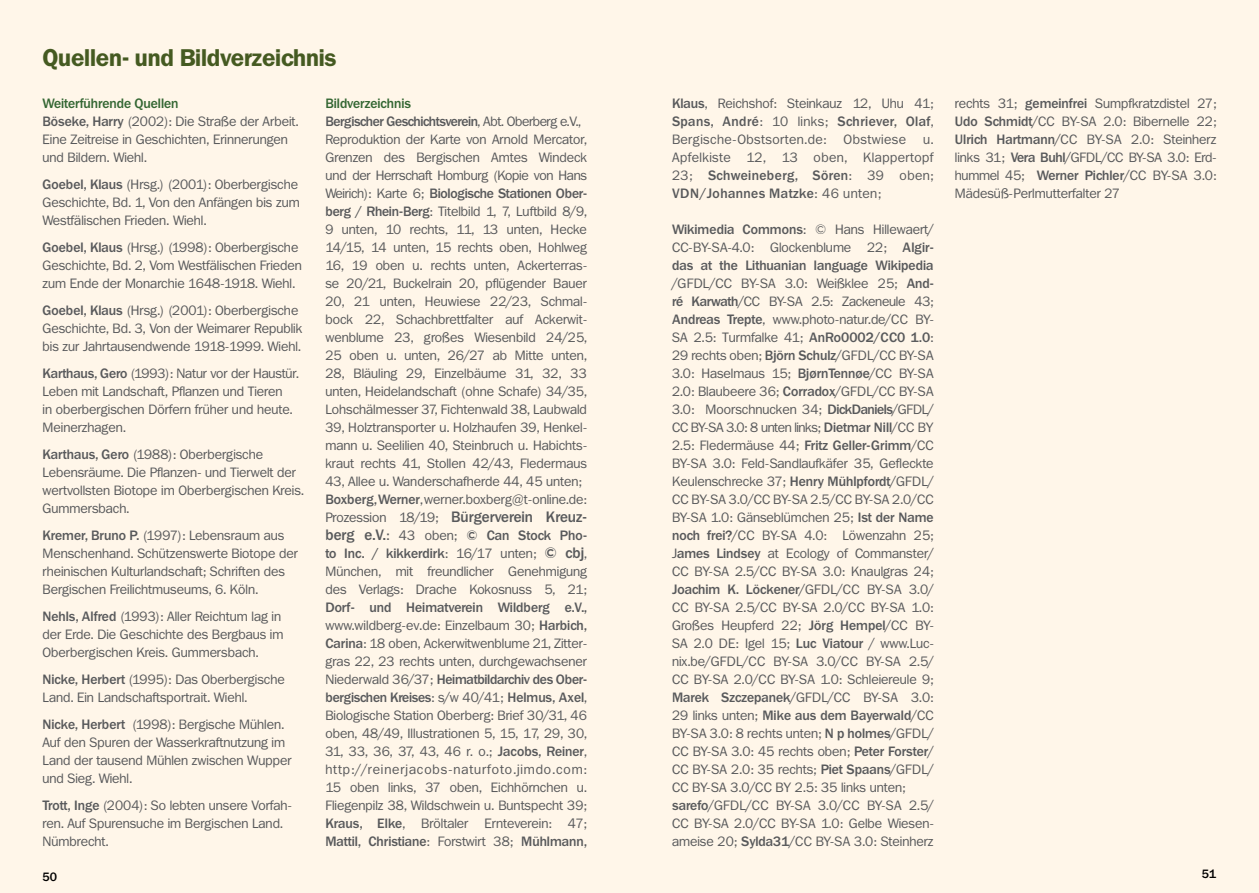
<style>
.page{position:relative;width:1259px;height:893px;background:#fff6e9}
.page>*{position:absolute;margin:0;border:0;box-sizing:border-box;transform-origin:0 0}
.t1{font:600 24px "Franklin ITCBQ";letter-spacing:-.01em;color:#455a21}
.t2{font:500 15px "Franklin ITCBQ";color:#58595b}
.t3{font:13.5px/18px "Franklin ITCBQ";color:#58595b}
.t4{font:13.5px "Franklin ITCBQ";letter-spacing:.03em;color:#58595b}
.t5{font:500 12px "Franklin ITCBQ";color:#000}
.s1{font-weight:500;color:#336632}
.s2{font-weight:500}
.s3{font-weight:400;font-size:13.5px}
.s4{font-weight:500;font-size:15px}
</style>
<div class="page">
<h1 class="t1" style="left:43px;top:44px;width:295px">Quellen- und Bildverzeichnis</h1>
<p class="t3" style="left:43px;top:95px;width:257px"><span class="s1">Weiterführende Quellen<br></span><span class="s2">Böseke, Harry</span> (2002): Die Straße der Arbeit.<br>Eine Zeitreise in Geschichten, Erinnerungen und Bildern. Wiehl.</p>
<p class="t3" style="left:43px;top:176px;width:259px"><span class="s2">Goebel, Klaus</span> (Hrsg.) (2001): Oberbergische<br>Geschichte, Bd. 1, Von den Anfängen bis zum<br>Westfälischen Frieden. Wiehl.</p>
<p class="t3" style="left:43px;top:239px;width:261px"><span class="s2">Goebel, Klaus</span> (Hrsg.) (1998): Oberbergische<br>Geschichte, Bd. 2, Vom Westfälischen Frieden zum Ende der Monarchie 1648-1918. Wiehl.</p>
<p class="t3" style="left:43px;top:302px;width:261px"><span class="s2">Goebel, Klaus</span> (Hrsg.) (2001): Oberbergische<br>Geschichte, Bd. 3, Von der Weimarer Republik bis zur Jahrtausendwende 1918-1999. Wiehl.</p>
<p class="t3" style="left:43px;top:365px;width:258px"><span class="s2">Karthaus, Gero</span> (1993): Natur vor der Haustür.<br>Leben mit Landschaft, Pflanzen und Tieren<br>in oberbergischen Dörfern früher und heute.<br>Meinerzhagen.</p>
<p class="t3" style="left:43px;top:446px;width:263px"><span class="s2">Karthaus, Gero</span> (1988): Oberbergische Lebensräume. Die Pflanzen- und Tierwelt der wertvollsten Biotope im Oberbergischen Kreis.<br>Gummersbach.</p>
<p class="t3" style="left:43px;top:527px;width:257px"><span class="s2">Kremer, Bruno P.</span> (1997): Lebensraum aus Menschenhand. Schützenswerte Biotope der rheinischen Kulturlandschaft; Schriften des Bergischen Freilichtmuseums, 6. Köln.</p>
<p class="t3" style="left:43px;top:608px;width:242px"><span class="s2">Nehls, Alfred</span> (1993): Aller Reichtum lag in der Erde. Die Geschichte des Bergbaus im<br>Oberbergischen Kreis. Gummersbach.</p>
<p class="t3" style="left:43px;top:671px;width:244px"><span class="s2">Nicke, Herbert</span> (1995): Das Oberbergische<br>Land. Ein Landschaftsportrait. Wiehl.</p>
<p class="t3" style="left:43px;top:716px;width:250px"><span class="s2">Nicke, Herbert</span> (1998): Bergische Mühlen.<br>Auf den Spuren der Wasserkraftnutzung im Land der tausend Mühlen zwischen Wupper und Sieg. Wiehl.</p>
<p class="t3" style="left:43px;top:797px;width:251px"><span class="s2">Trott, Inge</span> (2004): So lebten unsere Vorfah&shy;ren. Auf Spurensuche im Bergischen Land.<br>Nümbrecht.</p>
<p class="t3" style="left:325px;top:95px;width:263px"><span class="s1">Bildverzeichnis<br></span><span class="s2">Bergischer Geschichtsverein</span>, Abt. Oberberg e.V., Reproduktion der Karte von Arnold Mercator, Grenzen des Bergischen Amtes Windeck und der Herrschaft Homburg (Kopie von Hans Weirich): Karte 6; <span class="s2">Biologische Stationen Ober&shy;berg / Rhein-Berg</span>: Titelbild 1, 7, Luftbild 8/9, 9 unten, 10 rechts, 11, 13 unten, Hecke 14/15, 14 unten, 15 rechts oben, Hohlweg 16, 19 oben u. rechts unten, Ackerterras&shy;se 20/21, Buckelrain 20, pflügender Bauer 20, 21 unten, Heuwiese 22/23, Schmal&shy;bock 22, Schachbrettfalter auf Ackerwit&shy;wenblume 23, großes Wiesenbild 24/25, 25 oben u. unten, 26/27 ab Mitte unten, 28, Bläuling 29, Einzelbäume 31, 32, 33 unten, Heidelandschaft (ohne Schafe) 34/35, Lohschälmesser 37, Fichtenwald 38, Laubwald 39, Holztransporter u. Holzhaufen 39, Henkel&shy;mann u. Seelilien 40, Steinbruch u. Habichts&shy;kraut rechts 41, Stollen 42/43, Fledermaus 43, Allee u. Wanderschafherde 44, 45 unten; <span class="s2">Boxberg, Werner</span>, werner.boxberg@t-online.de:</p>
<p class="t2" style="left:325px;top:509px;width:263px"><span class="s3">Prozession 18/19;</span> Bürgerverein Kreuz-</p>
<p class="t3" style="left:325px;top:527px;width:263px;text-align:justify"><span class="s4">berg e.V.</span><span class="s2">:</span> 43 oben; <span class="s2">© Can Stock Pho&shy;to Inc. / kikkerdirk</span>: 16/17 unten; <span class="s4">© cbj</span>, München, mit freundlicher Genehmigung des Verlags: Drache Kokosnuss 5, 21;</p>
<p class="t3" style="left:325px;top:599px;width:263px;text-align:justify"><span class="s2">Dorf- und Heimatverein Wildberg e.V., </span>www.wildberg-ev.de: Einzelbaum 30; <span class="s2">Harbich, Carina</span>: 18 oben, Ackerwitwenblume 21, Zitter&shy;gras 22, 23 rechts unten, durchgewachsener Niederwald 36/37; <span class="s2">Heimatbildarchiv des Ober&shy;bergischen Kreises</span>: s/w 40/41; <span class="s2">Helmus, Axel</span>, Biologische Station Oberberg: Brief 30/31, 46 oben, 48/49, Illustrationen 5, 15, 17, 29, 30, 31, 33, 36, 37, 43, 46 r. o.; <span class="s2">Jacobs, Reiner</span>, http://reinerjacobs-naturfoto.jimdo.com:<br>15 oben links, 37 oben, Eichhörnchen u.<br>Fliegenpilz 38, Wildschwein u. Buntspecht 39; <span class="s2">Kraus, Elke</span>, Bröltaler Ernteverein: 47; <span class="s2">Mattil, Christiane</span>: Forstwirt 38; <span class="s2">Mühlmann,</span></p>
<p class="t3" style="left:672px;top:95px;width:263px;text-align:justify"><span class="s2">Klaus</span>, Reichshof: Steinkauz 12, Uhu 41; <span class="s2">Spans, André</span>: 10 links; <span class="s2">Schriever, Olaf</span>, Bergische-Obstsorten.de:</p>
<p class="t4" style="left:843px;top:132px;width:64px">Obstwiese</p>
<p class="t3" style="left:672px;top:131px;width:263px;text-align:justify;text-indent:251px">u.<br>Apfelkiste 12, 13 oben, Klappertopf 23; <span class="s2">Schweineberg, Sören</span>: 39 oben; <span class="s2">VDN/Johannes Matzke</span>: 46 unten;</p>
<p class="t3" style="left:672px;top:221px;width:263px"><span class="s2">Wikimedia Commons</span>: © Hans Hillewaert/ CC-BY-SA-4.0: Glockenblume 22; <span class="s2">Algir&shy;das at the Lithuanian language Wikipedia </span>/GFDL/CC BY-SA 3.0: Weißklee 25; <span class="s2">And&shy;ré Karwath</span>/CC BY-SA 2.5: Zackeneule 43; <span class="s2">Andreas Trepte</span>, www.photo-natur.de/CC BY-SA 2.5: Turmfalke 41; <span class="s2">AnRo0002/CC0 1.0</span>:<br>29 rechts oben; <span class="s2">Björn Schulz</span>/GFDL/CC BY-SA 3.0: Haselmaus 15; <span class="s2">BjørnTennøe</span>/CC BY-SA 2.0: Blaubeere 36; <span class="s2">Corradox</span>/GFDL/CC BY-SA 3.0: Moorschnucken 34; <span class="s2">DickDaniels</span>/GFDL/ CC BY-SA 3.0: 8 unten links; <span class="s2">Dietmar Nill</span>/CC BY 2.5: Fledermäuse 44; <span class="s2">Fritz Geller-Grimm</span>/CC BY-SA 3.0: Feld-Sandlaufkäfer 35, Gefleckte Keulenschrecke 37; <span class="s2">Henry Mühlpfordt</span>/GFDL/ CC BY-SA 3.0/CC BY-SA 2.5/CC BY-SA 2.0/CC BY-SA 1.0: Gänseblümchen 25; <span class="s2">Ist der Name noch frei?</span>/CC BY-SA 4.0: Löwenzahn 25; J<span class="s2">ames Lindsey</span> at Ecology of Commanster/ CC BY-SA 2.5/CC BY-SA 3.0: Knaulgras 24; <span class="s2">Joachim K. Löckener</span>/GFDL/CC BY-SA 3.0/ CC BY-SA 2.5/CC BY-SA 2.0/CC BY-SA 1.0:<br>Großes Heupferd 22; <span class="s2">Jörg Hempel</span>/CC BY-SA 2.0 DE: Igel 15; <span class="s2">Luc Viatour</span> / www.Luc&shy;nix.be/GFDL/CC BY-SA 3.0/CC BY-SA 2.5/ CC BY-SA 2.0/CC BY-SA 1.0: Schleiereule 9; <span class="s2">Marek Szczepanek</span>/GFDL/CC BY-SA 3.0:<br>29 links unten; <span class="s2">Mike aus dem Bayerwald</span>/CC BY-SA 3.0: 8 rechts unten; <span class="s2">N p holmes</span>/GFDL/ CC BY-SA 3.0: 45 rechts oben; <span class="s2">Peter Forster</span>/ CC BY-SA 2.0: 35 rechts; <span class="s2">Piet Spaans</span>/GFDL/ CC BY-SA 3.0/CC BY 2.5: 35 links unten; <span class="s2">sarefo</span>/GFDL/CC BY-SA 3.0/CC BY-SA 2.5/ CC BY-SA 2.0/CC BY-SA 1.0: Gelbe Wiesen&shy;ameise 20; <span class="s2">Sylda31</span>/CC BY-SA 3.0: Steinherz</p>
<p class="t3" style="left:955px;top:94px;width:263px;text-align:justify">rechts 31; <span class="s2">gemeinfrei</span> Sumpfkratzdistel 27; <span class="s2">Udo Schmidt</span>/CC BY-SA 2.0: Bibernelle 22; <span class="s2">Ulrich Hartmann</span>/CC BY-SA 2.0: Steinherz links 31; <span class="s2">Vera Buhl</span>/GFDL/CC BY-SA 3.0: Erd&shy;hummel 45; <span class="s2">Werner Pichler</span>/CC BY-SA 3.0:<br>Mädesüß-Perlmutterfalter 27</p>
<p class="t5" style="left:43px;top:870px;width:16px">50</p>
<p class="t5" style="left:1202px;top:867px;width:16px">51</p>
</div>
